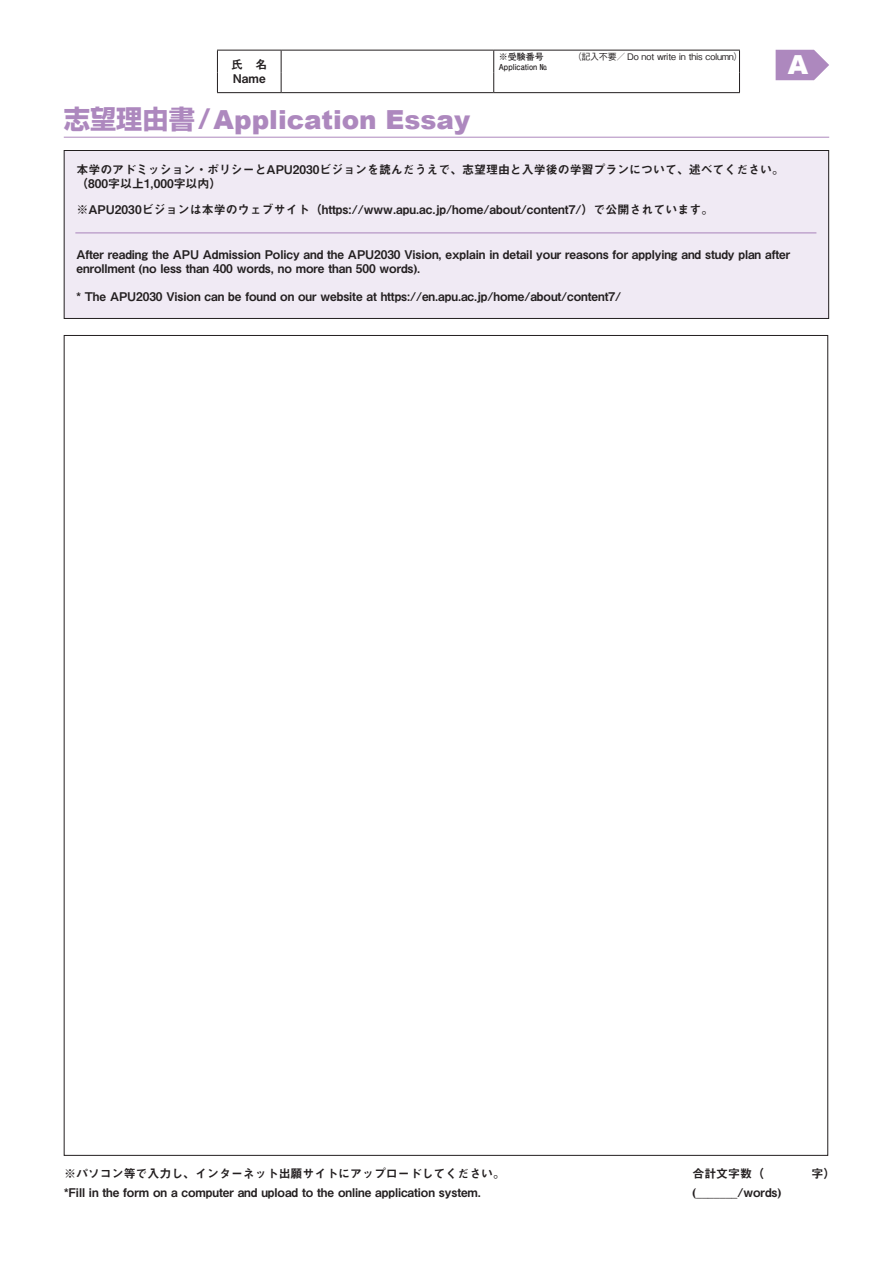
<style>
.page{position:relative;width:893px;height:1263px;background:#fff}
.page>*{position:absolute;margin:0;border:0;box-sizing:border-box;transform-origin:0 0}
.t1{font:900 26.25px "Arial";color:#ad88be}
.t2{font:900 26.25px "Arial";color:#fff}
.t3{font:12px/14.4px "Midashi Go Pro MB31";letter-spacing:-.005em;color:#231f20}
.t4{font:500 9px "Gothic BBB Pro";letter-spacing:-.03em;color:#231f20}
.t5{font:700 9px "Futo Go B101 Pro";color:#231f20}
.t6{font:700 8.25px "Futo Go B101 Pro";color:#231f20;scale:.9 1}
.s1{font-family:"Shin Go Pro";font-weight:700}
</style>
<div class="page">
<hr style="left:64px;top:137px;width:765px;height:1px;background:#ad88be">
<hr style="left:217px;top:50px;width:64px;height:1px;background:#231f20">
<hr style="left:281px;top:50px;width:213px;height:1px;background:#231f20">
<hr style="left:494px;top:50px;width:246px;height:1px;background:#231f20">
<svg style="left:217px;top:50px;width:1px;height:42px"></svg>
<svg style="left:281px;top:50px;width:1px;height:42px"></svg>
<svg style="left:493px;top:50px;width:1px;height:42px"></svg>
<svg style="left:739px;top:50px;width:1px;height:42px"></svg>
<hr style="left:217px;top:92px;width:64px;height:1px;background:#231f20">
<hr style="left:281px;top:92px;width:213px;height:1px;background:#231f20">
<hr style="left:494px;top:92px;width:246px;height:1px;background:#231f20">
<svg style="left:776px;top:50px;width:53px;height:30px;background:#b898c6"></svg>
<div style="left:64px;top:150px;width:765px;height:168px;background:#f0eaf4"></div>
<hr style="left:75px;top:232px;width:741px;height:1px;background:#ad88be">
<div style="left:64px;top:150px;width:765px;height:169px;border:1px solid #231f20"></div>
<p class="t3" style="left:231px;top:56px;width:37px">氏　名<br>Name</p>
<h1 class="t1" style="left:64px;top:100px;width:408px"><span class="s1">志望理由書/</span>Application Essay</h1>
<p class="t5" style="left:499px;top:49px;width:46px">※受験番号</p>
<p class="t4" style="left:573px;top:49px;width:171px">（記入不要／ Do not write in this column）</p>
<p class="t6" style="left:499px;top:60px;width:55px">Application №</p>
<h1 class="t2" style="left:788px;top:45px;width:22px">A</h1>
<p class="t3" style="left:76px;top:161px;width:709px">本学のアドミッション・ポリシーとAPU2030ビジョンを読んだうえで、志望理由と入学後の学習プランについて、述べてください。（800字以上1,000字以内）</p>
<p class="t3" style="left:77px;top:201px;width:638px">※APU2030ビジョンは本学のウェブサイト（https://www.apu.ac.jp/home/about/content7/）で公開されています。</p>
<p class="t3" style="left:77px;top:246px;width:715px">After reading the APU Admission Policy and the APU2030 Vision, explain in detail your reasons for applying and study plan after enrollment (no less than 400 words, no more than 500 words).</p>
<p class="t3" style="left:77px;top:287px;width:546px">* The APU2030 Vision can be found on our website at https://en.apu.ac.jp/home/about/content7/</p>
<p class="t3" style="left:64px;top:1162px;width:442px;line-height:19.2px">※パソコン等で入力し、インターネット出願サイトにアップロードしてください。*Fill in the form on a computer and upload to the online application system.</p>
<p class="t3" style="left:692px;top:1162px;width:145px;line-height:19.2px">合計文字数（　　　　字）(_______/words)</p>
</div>
